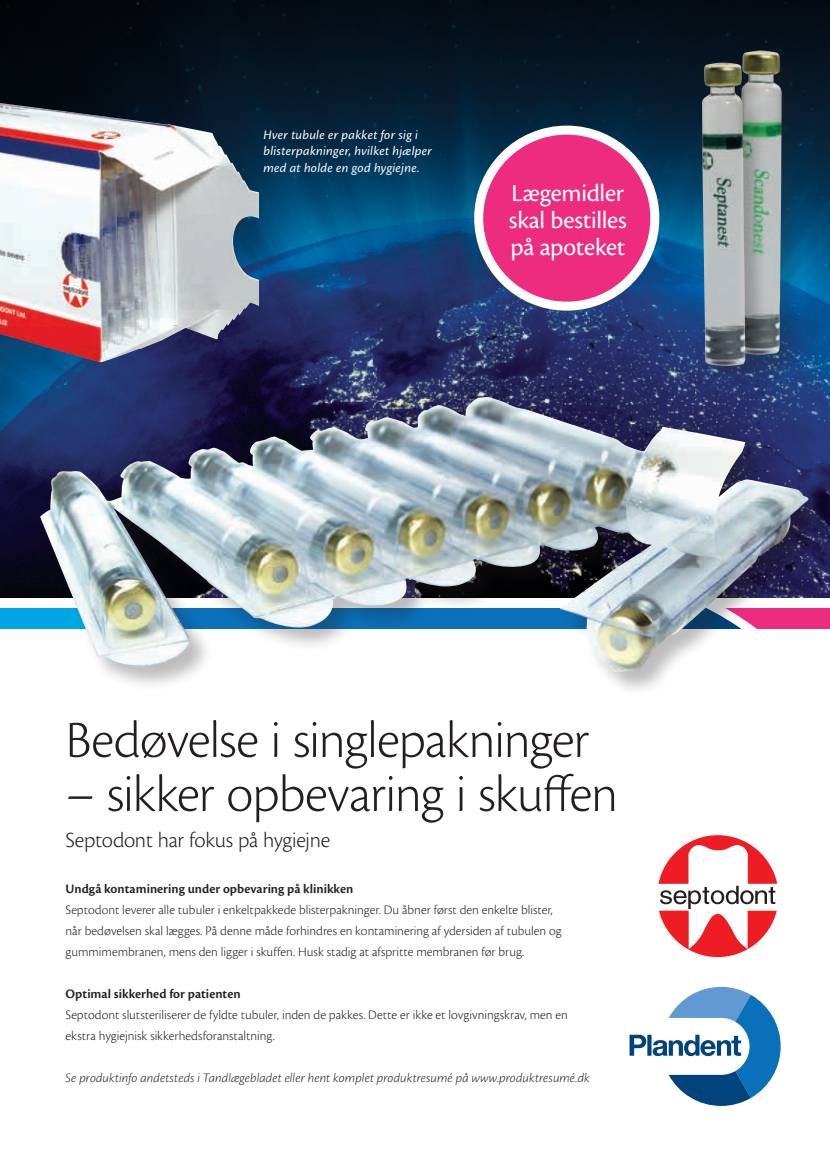
<style>
.page{position:relative;width:830px;height:1157px;background:#fff}
.page>*{position:absolute;margin:0;border:0;box-sizing:border-box;transform-origin:0 0}
.t1{font:300 54px "Cronos Pro";letter-spacing:-.02em;color:#231f20}
.t2{font:25.5px/27px "Cronos Pro";letter-spacing:-.01em;color:#fff;text-align:justify}
.t3{font:300 22.5px "Cronos Pro";letter-spacing:-.01em;color:#231f20}
.t4{font:300 13.5px/21px "Cronos Pro";color:#231f20}
.t5{font:italic 300 13.5px "Cronos Pro";letter-spacing:.005em;color:#231f20}
.t6{font:italic 13.5px/16.5px "Cronos Pro";letter-spacing:.02em;color:#fff}
.t7{font:600 13.5px "Cronos Pro";letter-spacing:.005em;color:#231f20}
</style>
<div class="page">
<img style="left:0;top:0;width:829px;height:597px">
<svg style="left:629px;top:986px;width:151px;height:120px"></svg>
<svg style="left:658px;top:835px;width:118px;height:122px"></svg>
<div style="left:738px;top:49px;width:67px;height:330px;background:#231f20;opacity:.3"></div>
<img style="left:739px;top:50px;width:42px;height:305px">
<div style="left:700px;top:61px;width:69px;height:329px;background:#231f20;opacity:.3"></div>
<img style="left:701px;top:63px;width:43px;height:303px">
<img style="left:0;top:102px;width:259px;height:260px">
<div style="left:478px;top:130px;width:176px;height:176px;background:#ee2c7f;border-radius:50%"></div>
<div style="left:474px;top:126px;width:185px;height:185px;border:9px solid #fff;border-radius:50%"></div>
<svg style="left:0;top:608px;width:40px;height:20px"></svg>
<div style="left:40px;top:396px;width:789px;height:301px;background:#231f20;opacity:.3"></div>
<img style="left:40px;top:398px;width:611px;height:273px">
<p class="t6" style="left:263px;top:127px;width:170px">Hver tubule er pakket for sig i blisterpakninger, hvilket hjælper med at holde en god hygiejne.</p>
<h2 class="t2" style="left:508px;top:179px;width:119px">Lægemidler skal bestilles på apoteket</h2>
<h1 class="t1" style="left:66px;top:709px;width:525px">Bedøvelse i singlepakninger</h1>
<h1 class="t1" style="left:66px;top:763px;width:553px">– sikker opbevaring i skuffen</h1>
<h3 class="t3" style="left:66px;top:827px;width:266px">Septodont har fokus på hygiejne</h3>
<p class="t7" style="left:66px;top:881px;width:289px">Undgå kontaminering under opbevaring på klinikken</p>
<p class="t4" style="left:66px;top:899px;width:497px">Septodont leverer alle tubuler i enkeltpakkede blisterpakninger. Du åbner først den enkelte blister, når bedøvelsen skal lægges. På denne måde forhindres en kontaminering af ydersiden af tubulen og gummimembranen, mens den ligger i skuffen. Husk stadig at afspritte membranen før brug.</p>
<p class="t7" style="left:66px;top:986px;width:176px">Optimal sikkerhed for patienten</p>
<p class="t4" style="left:66px;top:1004px;width:503px">Septodont slutsteriliserer de fyldte tubuler, inden de pakkes. Dette er ikke et lovgivningskrav, men en ekstra hygiejnisk sikkerhedsforanstaltning.</p>
<p class="t5" style="left:66px;top:1070px;width:525px">Se produktinfo andetsteds i Tandlægebladet eller hent komplet produktresumé på www.produktresumé.dk</p>
</div>
